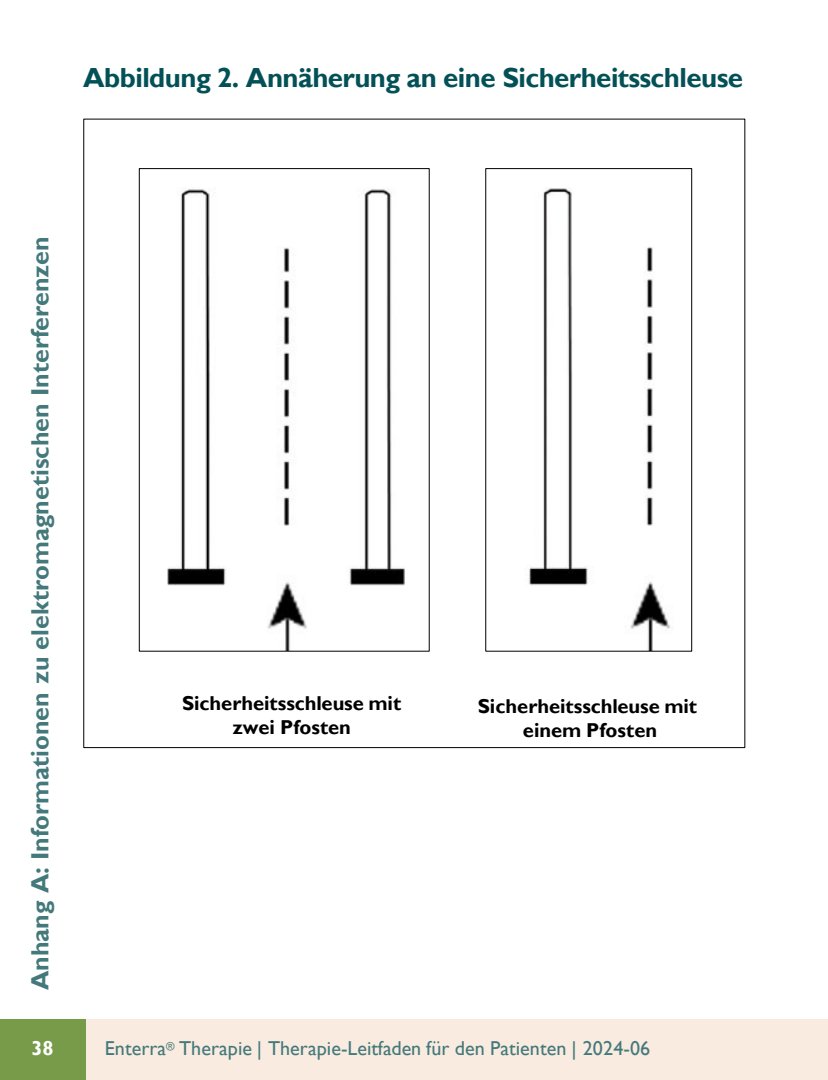
<style>
.page{position:relative;width:828px;height:1080px;background:#fff}
.page>*{position:absolute;margin:0;border:0;box-sizing:border-box;transform-origin:0 0}
.t1{font:700 27.5px "Gill Sans";letter-spacing:-.02em;color:#035157}
.t2{font:700 25px "Gill Sans";color:#44797b}
.t3{font:700 20px/24px "Gill Sans";color:#000;text-align:center}
.t4{font:20px "Gill Sans";letter-spacing:.005em;color:#44797b}
.t5{font:700 20px "Gill Sans";color:#fff}
</style>
<div class="page">
<div style="left:86px;top:1020px;width:741px;height:60px;background:#f9ebe0"></div>
<div style="left:0;top:1020px;width:86px;height:60px;background:#789b4a"></div>
<img style="left:168px;top:189px;width:237px;height:461px">
<div style="left:139px;top:168px;width:290px;height:484px;border:1px solid #000"></div>
<img style="left:528px;top:188px;width:143px;height:462px">
<div style="left:485px;top:168px;width:207px;height:484px;border:1px solid #000"></div>
<p class="t1" style="left:83px;top:61px;width:661px">Abbildung 2. Annäherung an eine Sicherheitsschleuse</p>
<p class="t2" style="left:25px;top:990px;width:755px;rotate:-90deg">Anhang A: Informationen zu elektromagnetischen Interferenzen</p>
<p class="t5" style="left:31px;top:1036px;width:24px">38</p>
<p class="t3" style="left:182px;top:692px;width:221px">Sicherheitsschleuse mit zwei Pfosten</p>
<p class="t3" style="left:478px;top:695px;width:221px">Sicherheitsschleuse mit einem Pfosten</p>
<p class="t4" style="left:105px;top:1037px;width:546px">Enterra<sup>®</sup> Therapie | Therapie-Leitfaden für den Patienten | 2024-06</p>
</div>
